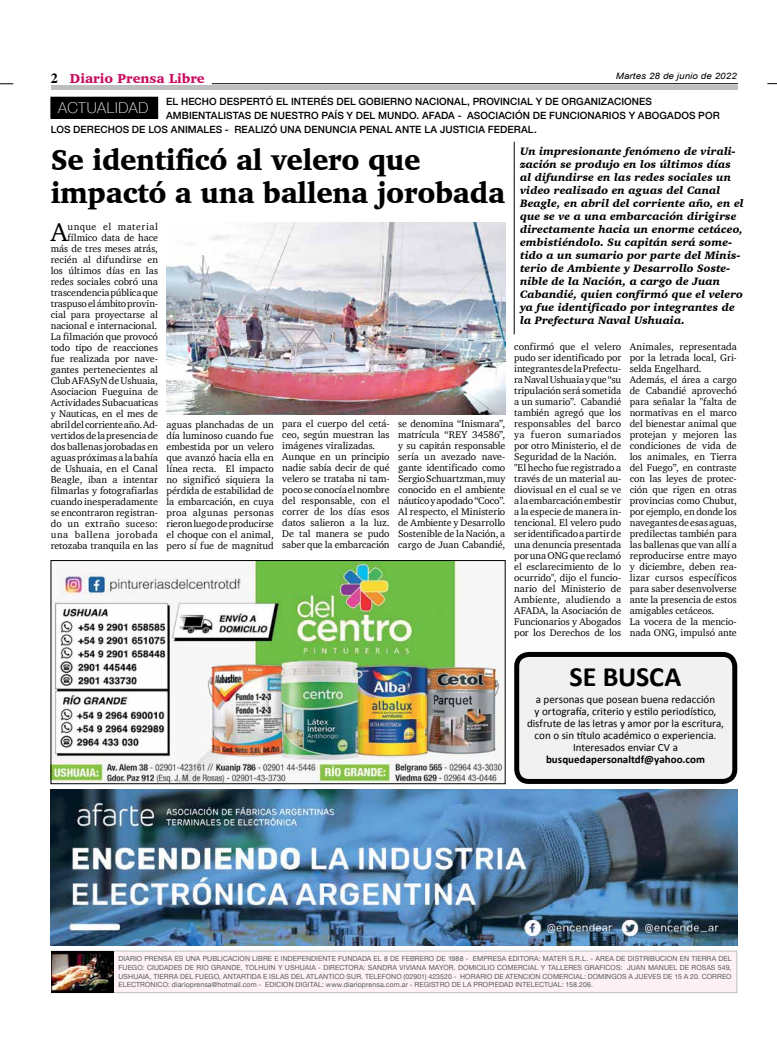
<style>
.page{position:relative;width:777px;height:1063px;background:#fff}
.page>*{position:absolute;margin:0;border:0;box-sizing:border-box;transform-origin:0 0}
.t1{font:900 29.3px/32.4px "Charter";letter-spacing:-.01em;color:#000;scale:.95 1}
.t2{font:700 28px "Calibri";letter-spacing:-.005em;color:#000}
.t3{font:26.4px "Charter";color:#000}
.t4{font:100 15px "Helvetica Neue";letter-spacing:.055em;color:#fff}
.t5{font:900 13.2px "Charter";color:#c80c5f}
.t6{font:italic 900 11px/13px "Charter";letter-spacing:.01em;color:#000}
.t7{font:11px/12px "Calibri";color:#000;text-align:center}
.t8{font:700 11px "Calibri";letter-spacing:.005em;color:#000}
.t9{font:10px/11px "Charter";letter-spacing:-.005em;color:#000}
.t10{font:500 10px "Helvetica Neue";letter-spacing:.01em;color:#000}
.t11{font:italic 8.8px "Arial";letter-spacing:.01em;color:#000;scale:1.11 1}
.t12{font:7px/8.5px "Helvetica Neue";letter-spacing:.015em;color:#58595b;text-align:justify}
.s1{font-family:"Times";font-weight:700;font-size:14px;color:#000}
</style>
<div class="page">
<hr style="left:212px;top:83px;width:526px;height:1px;background:#000">
<svg style="left:0;top:84px;width:13px;height:1px"></svg>
<div style="left:51px;top:85px;width:686px;height:5px;background:#bcbec0"></div>
<div style="left:51px;top:951px;width:686px;height:42px;background:#fdf1f6;border:1px solid #bcbec0"></div>
<img style="left:52px;top:952px;width:62px;height:40px">
<img style="left:53px;top:562px;width:450px;height:220px">
<div style="left:51px;top:560px;width:454px;height:224px;border:1px solid #000"></div>
<img style="left:50px;top:789px;width:687px;height:156px">
<div style="left:517px;top:654px;width:218px;height:127px;background:#f1f1f2;border-radius:12px"></div>
<div style="left:514px;top:652px;width:223px;height:132px;border:5px solid #000;border-radius:12px"></div>
<div style="left:51px;top:97px;width:107px;height:21px;background:#000"></div>
<hr style="left:514px;top:142px;width:1px;height:192px;background:#000">
<img style="left:167px;top:222px;width:338px;height:193px">
<h3 class="t5" style="left:51px;top:70px;width:155px"><span class="s1">2</span> Diario Prensa Libre</h3>
<p class="t11" style="left:616px;top:70px;width:111px">Martes 28 de junio de 2022</p>
<p class="t10" style="left:166px;top:93px;width:487px">EL HECHO DESPERTÓ EL INTERÉS DEL GOBIERNO NACIONAL, PROVINCIAL Y DE ORGANIZACIONES</p>
<p class="t10" style="left:166px;top:107px;width:555px">AMBIENTALISTAS DE NUESTRO PAÍS Y DEL MUNDO. AFADA - ASOCIACIÓN DE FUNCIONARIOS Y ABOGADOS POR</p>
<p class="t10" style="left:51px;top:121px;width:487px">LOS DERECHOS DE LOS ANIMALES - REALIZÓ UNA DENUNCIA PENAL ANTE LA JUSTICIA FEDERAL.</p>
<h1 class="t1" style="left:51px;top:144px;width:480px">Se identificó al velero que impactó a una ballena jorobada</h1>
<p class="t6" style="left:520px;top:145px;width:225px">Un impresionante fenómeno de virali&shy;zación se produjo en los últimos días al difundirse en las redes sociales un video realizado en aguas del Canal Beagle, en abril del corriente año, en el que se ve a una embarcación dirigirse directamente hacia un enorme cetáceo, embistiéndolo. Su capitán será some&shy;tido a un sumario por parte del Minis&shy;terio de Ambiente y Desarrollo Soste&shy;nible de la Nación, a cargo de Juan Cabandié, quien confirmó que el velero ya fue identificado por integrantes de la Prefectura Naval Ushuaia.</p>
<h3 class="t4" style="left:58px;top:97px;width:92px">ACTUALIDAD</h3>
<p class="t9" style="left:51px;top:221px;width:109px;text-align:right">unque el material fílmico data de hace más de tres meses atrás, recién al difundirse en los últimos días en las redes sociales cobró una trascendencia pública que traspuso el ámbito provin&shy;cial para proyectarse al nacional e internacional.<br>La filmación que provocó todo tipo de reacciones fue realizada por nave&shy;gantes pertenecientes al<br>Club AFASyN de Ushuaia,<br>Asociacion Fueguina de<br>Actividades Subacuaticas y Nauticas, en el mes de abril del corriente año. Ad&shy;vertidos de la presencia de dos ballenas jorobadas en aguas próximas a la bahía de Ushuaia, en el Canal<br>Beagle, iban a intentar filmarlas y fotografiarlas cuando inesperadamente se encontraron registran&shy;do un extraño suceso: una ballena jorobada retozaba tranquila en las</p>
<h3 class="t3" style="left:51px;top:209px;width:18px">A</h3>
<p class="t9" style="left:514px;top:341px;width:109px">confirmó que el velero pudo ser identificado por integrantes de la Prefectu&shy;ra Naval Ushuaia y que “su tripulación será sometida a un sumario”. Cabandié también agregó que los responsables del barco ya fueron sumariados por otro Ministerio, el de<br>Seguridad de la Nación. "El hecho fue registrado a través de un material au&shy;diovisual en el cual se ve a la embarcación embestir a la especie de manera in&shy;tencional. El velero pudo ser identificado a partir de una denuncia presentada por una ONG que reclamó el esclarecimiento de lo ocurrido", dijo el funcio&shy;nario del Ministerio de<br>Ambiente, aludiendo a<br>AFADA, la Asociación de<br>Funcionarios y Abogados por los Derechos de los</p>
<p class="t9" style="left:630px;top:341px;width:109px">Animales, representada por la letrada local, Gri&shy;selda Engelhard.<br>Además, el área a cargo de Cabandié aprovechó para señalar la "falta de normativas en el marco del bienestar animal que protejan y mejoren las condiciones de vida de los animales, en Tierra del Fuego”, en contraste con las leyes de protec&shy;ción que rigen en otras provincias como Chubut, por ejemplo, en donde los navegantes de esas aguas, predilectas también para las ballenas que van allí a reproducirse entre mayo y diciembre, deben rea&shy;lizar cursos específicos para saber desenvolverse ante la presencia de estos amigables cetáceos.<br>La vocera de la mencio&shy;nada ONG, impulsó ante</p>
<p class="t9" style="left:166px;top:419px;width:109px;text-align:justify">aguas planchadas de un día luminoso cuando fue embestida por un velero que avanzó hacia ella en línea recta. El impacto no significó siquiera la pérdida de estabilidad de la embarcación, en cuya proa algunas personas rieron luego de producirse el choque con el animal, pero sí fue de magnitud</p>
<p class="t9" style="left:282px;top:418px;width:109px">para el cuerpo del cetá&shy;ceo, según muestran las imágenes viralizadas.<br>Aunque en un principio nadie sabía decir de qué velero se trataba ni tam&shy;poco se conocía el nombre del responsable, con el correr de los días esos datos salieron a la luz.<br>De tal manera se pudo saber que la embarcación</p>
<p class="t9" style="left:398px;top:418px;width:109px;text-align:justify">se denomina “Inismara”, matrícula “REY 34586”, y su capitán responsable sería un avezado nave&shy;gante identificado como Sergio Schuartzman, muy conocido en el ambiente náutico y apodado “Coco”.<br>Al respecto, el Ministerio de Ambiente y Desarrollo Sostenible de la Nación, a cargo de Juan Cabandié,</p>
<h2 class="t2" style="left:569px;top:660px;width:113px">SE BUSCA</h2>
<p class="t7" style="left:527px;top:693px;width:198px">a personas que posean buena redacción<br>y ortografía, criterio y estilo periodístico, disfrute de las letras y amor por la escritura, con o sin título académico o experiencia.<br>Interesados enviar CV a</p>
<p class="t8" style="left:546px;top:753px;width:160px">busquedapersonaltdf@yahoo.com</p>
<p class="t12" style="left:118px;top:955px;width:614px">DIARIO PRENSA ES UNA PUBLICACION LIBRE E INDEPENDIENTE FUNDADA EL 8 DE FEBRERO DE 1988 - EMPRESA EDITORA: MATER S.R.L. - AREA DE DISTRIBUCION EN TIERRA DEL FUEGO: CIUDADES DE RIO GRANDE, TOLHUIN Y USHUAIA - DIRECTORA: SANDRA VIVIANA MAYOR. DOMICILIO COMERCIAL Y TALLERES GRAFICOS: JUAN MANUEL DE ROSAS 549, USHUAIA, TIERRA DEL FUEGO, ANTARTIDA E ISLAS DEL ATLANTICO SUR. TELEFONO (02901) 423520 - HORARIO DE ATENCION COMERCIAL: DOMINGOS A JUEVES DE 15 A 20. CORREO ELECTRONICO: diarioprensa@hotmail.com - EDICION DIGITAL: www.diarioprensa.com.ar - REGISTRO DE LA PROPIEDAD INTELECTUAL: 158.206.</p>
</div>
